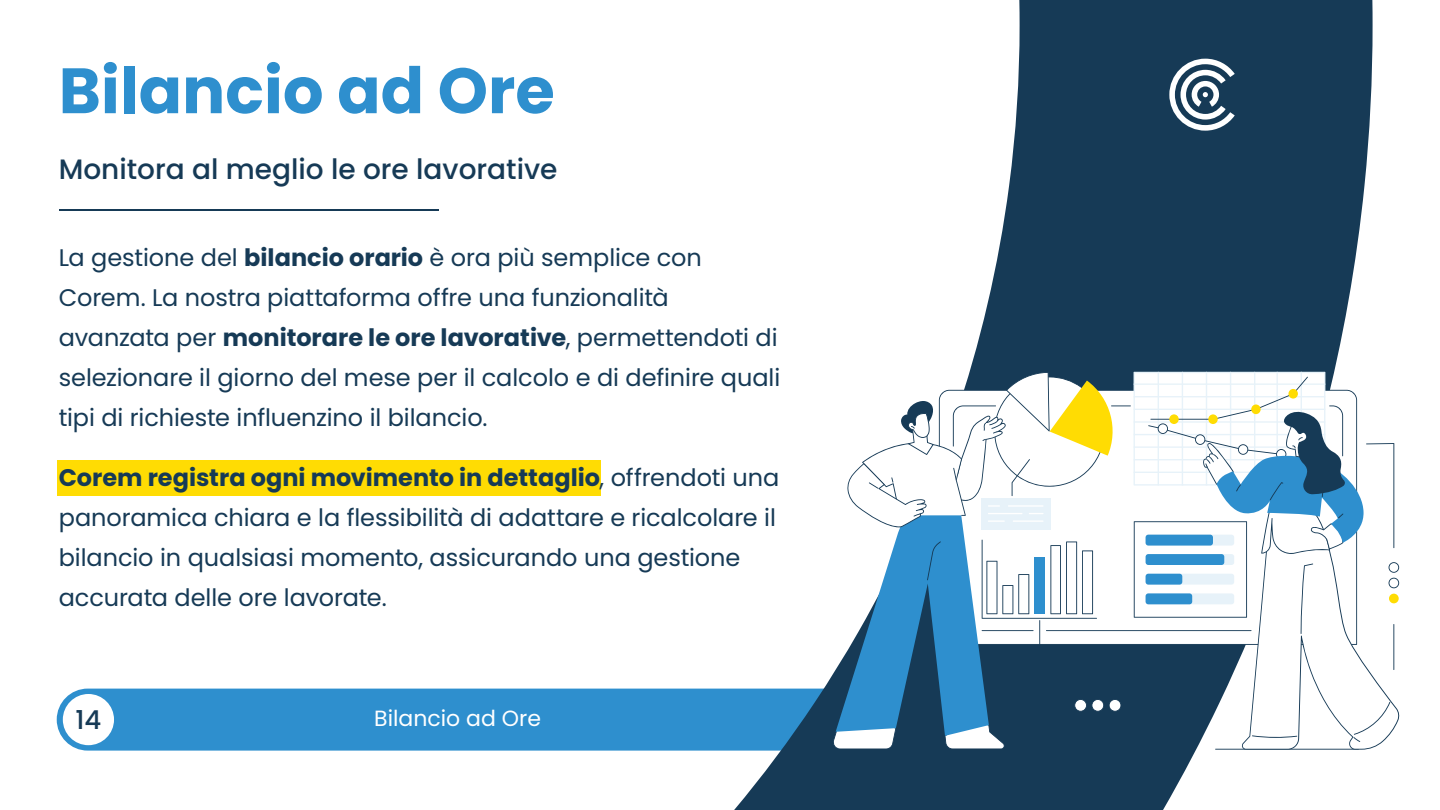
<style>
.page{position:relative;width:1440px;height:810px;background:#fff}
.page>*{position:absolute;margin:0;border:0;box-sizing:border-box;transform-origin:0 0}
.t1{font:700 64px "Poppins";color:#2e8fce}
.t2{font:500 28px "Poppins";color:#163a56}
.t3{font:500 26px "Poppins";color:#163a56}
.t4{font:24px/40px "Poppins";letter-spacing:-.005em;color:#163a56}
.t5{font:22px "Poppins";color:#fff}
.s1{font-weight:700}
</style>
<div class="page">
<div style="left:57px;top:689px;width:677px;height:62px;background:#2e8fce"></div>
<div style="left:63px;top:694px;width:51px;height:51px;background:#fff;border-radius:50%"></div>
<svg style="left:734px;top:0;width:639px;height:810px;fill:#163a56"></svg>
<hr style="left:59px;top:209px;width:380px;height:2px;background:#163a56">
<div style="left:57px;top:460px;width:544px;height:36px;background:#ffdc03"></div>
<svg style="left:1169px;top:59px;width:66px;height:72px"></svg>
<svg style="left:832px;top:370px;width:568px;height:380px"></svg>
<h1 class="t1" style="left:59px;top:54px;width:498px">Bilancio ad Ore</h1>
<p class="t2" style="left:59px;top:153px;width:500px">Monitora al meglio le ore lavorative</p>
<p class="t4" style="left:59px;top:238px;width:723px">La gestione del <span class="s1">bilancio orario</span> è ora più semplice con Corem. La nostra piattaforma offre una funzionalità avanzata per <span class="s1">monitorare le ore lavorative</span>, permettendoti di selezionare il giorno del mese per il calcolo e di definire quali tipi di richieste influenzino il bilancio.</p>
<p class="t4" style="left:59px;top:458px;width:722px"><span class="s1">Corem registra ogni movimento in dettaglio</span>, offrendoti una panoramica chiara e la flessibilità di adattare e ricalcolare il bilancio in qualsiasi momento, assicurando una gestione accurata delle ore lavorate.</p>
<p class="t3" style="left:75px;top:705px;width:27px">14</p>
<p class="t5" style="left:374px;top:706px;width:168px">Bilancio ad Ore</p>
</div>
